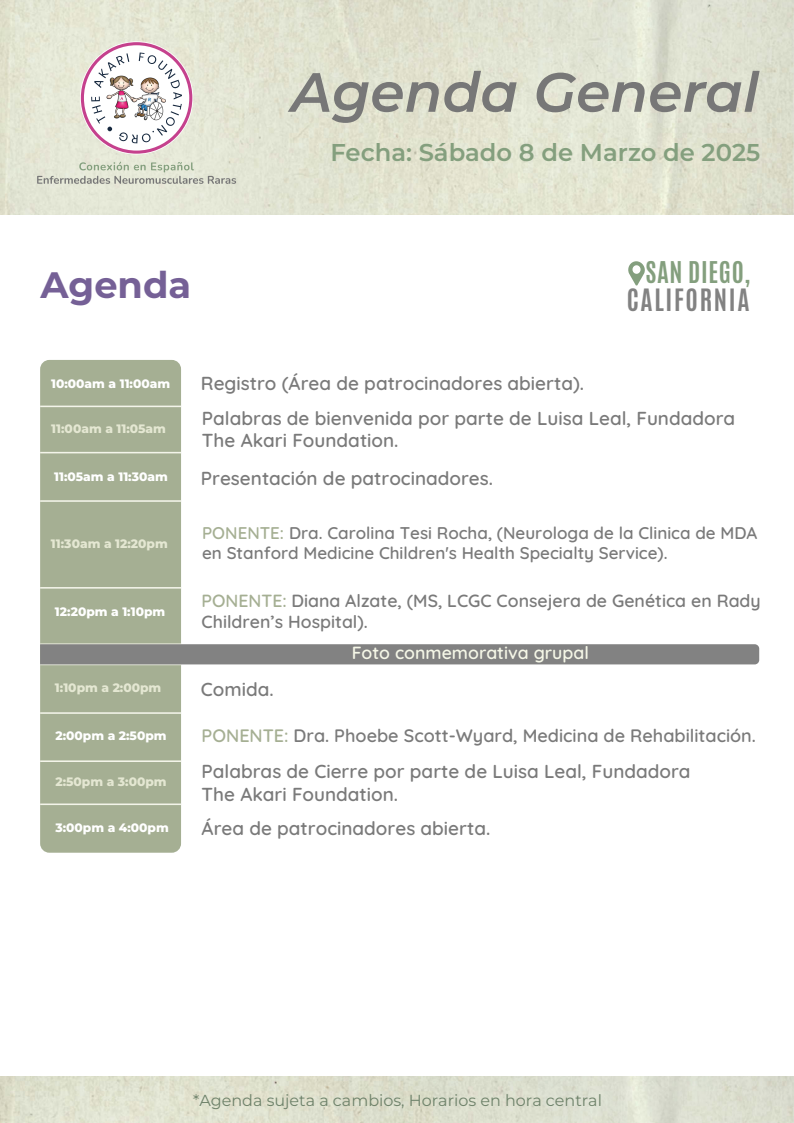
<style>
.page{position:relative;width:794px;height:1123px;background:#fff}
.page>*{position:absolute;margin:0;border:0;box-sizing:border-box;transform-origin:0 0}
.t1{font:italic 600 55.2px "Montserrat";color:#777}
.t2{font:700 36.8px "Montserrat";color:#756096}
.t3{font:700 25.7px "Antonio";letter-spacing:.065em;color:#828282}
.t4{font:700 25px "Antonio";letter-spacing:.025em;color:#849f7e}
.t5{font:600 24.3px "Montserrat";color:#849f7e}
.t6{font:600 18.8px/22.6px "Quicksand";color:#7a7a7a}
.t7{font:600 18px "Quicksand";color:#7a7a7a}
.t8{font:600 17.6px/21.1px "Quicksand";color:#7a7a7a}
.t9{font:600 17.6px "Quicksand";color:#f5f7e7}
.t10{font:600 17px/20.4px "Quicksand";color:#7a7a7a}
.t11{font:16px "Montserrat";color:#6e826a}
.t12{font:800 12.2px "Montserrat";color:#fff}
.t13{font:800 12.2px "Montserrat";color:#e4e7d2}
.s1{color:#a5af93}
</style>
<div class="page">
<img style="left:0;top:1076px;width:794px;height:47px">
<img style="left:0;top:0;width:794px;height:215px">
<svg style="left:628px;top:261px;width:17px;height:25px"></svg>
<div style="left:40px;top:360px;width:141px;height:493px;background:#a5af93;border-radius:9px"></div>
<hr style="left:40px;top:406px;width:141px;height:1px;background:#f3f4e9">
<hr style="left:40px;top:452px;width:141px;height:1px;background:#f3f4e9">
<hr style="left:40px;top:500px;width:141px;height:2px;background:#f3f4e9">
<hr style="left:40px;top:587px;width:141px;height:2px;background:#f3f4e9">
<hr style="left:40px;top:643px;width:141px;height:2px;background:#f3f4e9">
<hr style="left:40px;top:664px;width:141px;height:1px;background:#f3f4e9">
<hr style="left:40px;top:712px;width:141px;height:2px;background:#f3f4e9">
<hr style="left:40px;top:804px;width:141px;height:1px;background:#f3f4e9">
<hr style="left:40px;top:760px;width:141px;height:2px;background:#f3f4e9">
<svg style="left:81px;top:42px;width:111px;height:112px"></svg>
<img style="left:97px;top:73px;width:48px;height:47px">
<img style="left:126px;top:75px;width:47px;height:47px">
<svg style="left:37px;top:162px;width:199px;height:22px;background:#d0d4c4"></svg>
<div style="left:40px;top:644px;width:719px;height:20px;background:#828282"></div>
<h1 class="t1" style="left:291px;top:53px;width:470px">Agenda General</h1>
<p class="t5" style="left:331px;top:135px;width:431px">Fecha: Sábado 8 de Marzo de 2025</p>
<h2 class="t2" style="left:40px;top:259px;width:152px">Agenda</h2>
<h3 class="t4" style="left:646px;top:253px;width:106px">SAN DIEGO,</h3>
<h3 class="t3" style="left:627px;top:280px;width:124px">CALIFORNIA</h3>
<p class="t12" style="left:51px;top:375px;width:121px">10:00am a 11:00am</p>
<p class="t13" style="left:51px;top:420px;width:116px">11:00am a 11:05am</p>
<p class="t12" style="left:54px;top:467px;width:115px">11:05am a 11:30am</p>
<p class="t13" style="left:51px;top:534px;width:118px">11:30am a 12:20pm</p>
<p class="t12" style="left:55px;top:603px;width:112px">12:20pm a 1:10pm</p>
<p class="t13" style="left:55px;top:679px;width:108px">1:10pm a 2:00pm</p>
<p class="t12" style="left:55px;top:727px;width:113px">2:00pm a 2:50pm</p>
<p class="t13" style="left:55px;top:773px;width:113px">2:50pm a 3:00pm</p>
<p class="t12" style="left:55px;top:818px;width:115px">3:00pm a 4:00pm</p>
<p class="t6" style="left:201px;top:370px;width:385px">Registro (Área de patrocinadores abierta).</p>
<p class="t6" style="left:202px;top:405px;width:535px">Palabras de bienvenida por parte de Luisa Leal, Fundadora<br>The Akari Foundation.</p>
<p class="t6" style="left:201px;top:465px;width:294px">Presentación de patrocinadores.</p>
<p class="t10" style="left:202px;top:521px;width:557px"><span class="s1">PONENTE:</span> Dra. Carolina Tesi Rocha, (Neurologa de la Clinica de MDA en Stanford Medicine Children's Health Specialty Service).</p>
<p class="t8" style="left:202px;top:589px;width:561px"><span class="s1">PONENTE:</span> Diana Alzate, (MS, LCGC Consejera de Genética en Rady<br>Children’s Hospital).</p>
<p class="t6" style="left:201px;top:676px;width:74px">Comida.</p>
<p class="t9" style="left:352px;top:639px;width:239px">Foto conmemorativa grupal</p>
<p class="t7" style="left:202px;top:721px;width:556px"><span class="s1">PONENTE:</span> Dra. Phoebe Scott-Wyard, Medicina de Rehabilitación.</p>
<p class="t6" style="left:202px;top:759px;width:491px">Palabras de Cierre por parte de Luisa Leal, Fundadora<br>The Akari Foundation.</p>
<p class="t6" style="left:202px;top:815px;width:290px">Área de patrocinadores abierta.</p>
<p class="t11" style="left:193px;top:1090px;width:410px">*Agenda sujeta a cambios, Horarios en hora central</p>
</div>
